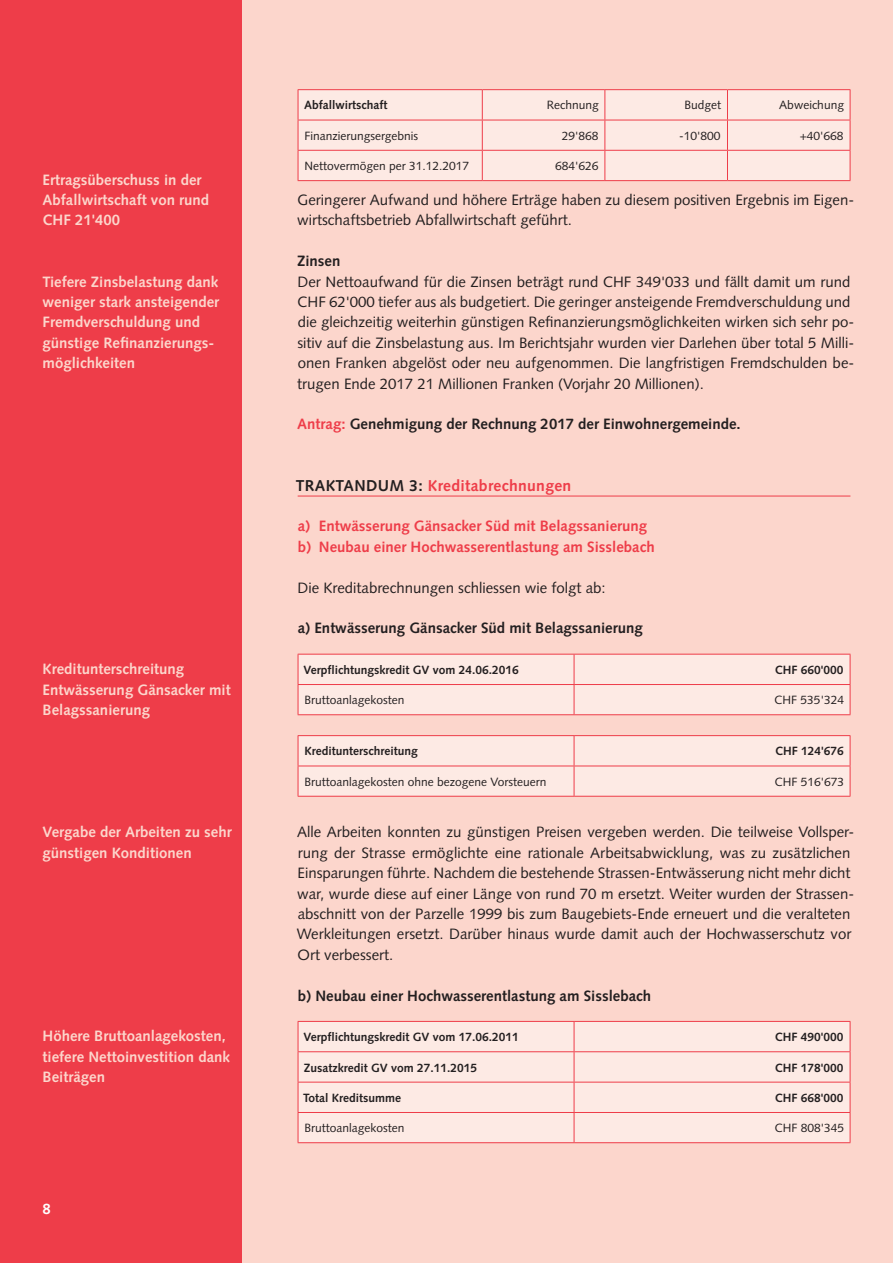
<style>
.page{position:relative;width:893px;height:1263px;background:#fff}
.page>*{position:absolute;margin:0;border:0;box-sizing:border-box;transform-origin:0 0}
._01_Traktanden_Einwo{font:700 15.75px "Syntax";letter-spacing:.02em;color:#ee3d49}
._03_GT_Einwohner{font:15px/20.4px "Syntax";color:#231f20}
.Linke_Spalte_rot{font:700 15px/20.4px "Syntax";color:#fcd6cc}
._03_GT_Einwohner-2{font:700 15px "Syntax";color:#231f20}
._06_Untertitel_Rot{font:700 15px "Syntax";color:#ee3d49}
.t1{font:700 15px "Syntax";color:#fff}
.Tabelle_8_Pt{font:12px "Syntax";color:#231f20}
.Tabelle_8_Pt-2{font:700 12px "Syntax";color:#231f20}
.s1{color:#ee3d49}
.s2{color:#231f20}
</style>
<div class="page">
<div style="left:0;top:0;width:242px;height:1263px;background:#ee3d49"></div>
<div style="left:242px;top:0;width:651px;height:1263px;background:#fcd6cc"></div>
<hr style="left:298px;top:496px;width:552px;height:1px;background:#ee3d49">
<div style="left:298px;top:654px;width:553px;height:61px;background:#fdeae4"></div>
<div style="left:299px;top:736px;width:551px;height:60px;background:#fdeae4"></div>
<hr style="left:298px;top:735px;width:276px;height:1px;background:#ee3d49">
<hr style="left:574px;top:735px;width:276px;height:1px;background:#ee3d49">
<hr style="left:298px;top:766px;width:276px;height:1px;background:#ee3d49">
<hr style="left:574px;top:766px;width:276px;height:1px;background:#ee3d49">
<hr style="left:298px;top:796px;width:276px;height:1px;background:#ee3d49">
<hr style="left:574px;top:796px;width:276px;height:1px;background:#ee3d49">
<hr style="left:574px;top:736px;width:1px;height:30px;background:#ee3d49">
<hr style="left:850px;top:736px;width:1px;height:30px;background:#ee3d49">
<hr style="left:574px;top:766px;width:1px;height:30px;background:#ee3d49">
<hr style="left:850px;top:766px;width:1px;height:30px;background:#ee3d49">
<hr style="left:298px;top:736px;width:1px;height:30px;background:#ee3d49">
<hr style="left:298px;top:766px;width:1px;height:30px;background:#ee3d49">
<div style="left:299px;top:1022px;width:551px;height:120px;background:#fdeae4"></div>
<hr style="left:298px;top:1021px;width:276px;height:1px;background:#ee3d49">
<hr style="left:574px;top:1021px;width:276px;height:1px;background:#ee3d49">
<hr style="left:298px;top:1051px;width:276px;height:1px;background:#ee3d49">
<hr style="left:574px;top:1051px;width:276px;height:1px;background:#ee3d49">
<hr style="left:298px;top:1082px;width:276px;height:1px;background:#ee3d49">
<hr style="left:574px;top:1082px;width:276px;height:1px;background:#ee3d49">
<hr style="left:298px;top:1112px;width:276px;height:1px;background:#ee3d49">
<hr style="left:574px;top:1112px;width:276px;height:1px;background:#ee3d49">
<hr style="left:298px;top:1142px;width:276px;height:1px;background:#ee3d49">
<hr style="left:574px;top:1142px;width:276px;height:1px;background:#ee3d49">
<svg style="left:574px;top:1022px;width:1px;height:29px"></svg>
<svg style="left:850px;top:1022px;width:1px;height:29px"></svg>
<hr style="left:574px;top:1052px;width:1px;height:30px;background:#ee3d49">
<hr style="left:850px;top:1052px;width:1px;height:30px;background:#ee3d49">
<hr style="left:574px;top:1082px;width:1px;height:30px;background:#ee3d49">
<hr style="left:850px;top:1082px;width:1px;height:30px;background:#ee3d49">
<svg style="left:574px;top:1113px;width:1px;height:29px"></svg>
<svg style="left:850px;top:1113px;width:1px;height:29px"></svg>
<svg style="left:298px;top:1022px;width:1px;height:29px"></svg>
<hr style="left:298px;top:1052px;width:1px;height:30px;background:#ee3d49">
<hr style="left:298px;top:1082px;width:1px;height:30px;background:#ee3d49">
<svg style="left:298px;top:1113px;width:1px;height:29px"></svg>
<div style="left:299px;top:90px;width:551px;height:90px;background:#fdeae4"></div>
<hr style="left:298px;top:89px;width:184px;height:1px;background:#ee3d49">
<hr style="left:482px;top:89px;width:123px;height:1px;background:#ee3d49">
<hr style="left:605px;top:89px;width:122px;height:1px;background:#ee3d49">
<hr style="left:727px;top:89px;width:123px;height:1px;background:#ee3d49">
<hr style="left:298px;top:120px;width:184px;height:1px;background:#ee3d49">
<hr style="left:482px;top:120px;width:123px;height:1px;background:#ee3d49">
<hr style="left:605px;top:120px;width:122px;height:1px;background:#ee3d49">
<hr style="left:727px;top:120px;width:123px;height:1px;background:#ee3d49">
<hr style="left:298px;top:150px;width:184px;height:1px;background:#ee3d49">
<hr style="left:482px;top:150px;width:123px;height:1px;background:#ee3d49">
<hr style="left:605px;top:150px;width:122px;height:1px;background:#ee3d49">
<hr style="left:727px;top:150px;width:123px;height:1px;background:#ee3d49">
<hr style="left:298px;top:180px;width:184px;height:1px;background:#ee3d49">
<hr style="left:482px;top:180px;width:123px;height:1px;background:#ee3d49">
<hr style="left:605px;top:180px;width:122px;height:1px;background:#ee3d49">
<hr style="left:727px;top:180px;width:123px;height:1px;background:#ee3d49">
<hr style="left:604px;top:120px;width:1px;height:30px;background:#ee3d49">
<svg style="left:604px;top:151px;width:1px;height:29px"></svg>
<hr style="left:604px;top:90px;width:1px;height:30px;background:#ee3d49">
<hr style="left:482px;top:90px;width:1px;height:30px;background:#ee3d49">
<hr style="left:482px;top:120px;width:1px;height:30px;background:#ee3d49">
<svg style="left:482px;top:151px;width:1px;height:29px"></svg>
<hr style="left:727px;top:90px;width:1px;height:30px;background:#ee3d49">
<hr style="left:850px;top:90px;width:1px;height:30px;background:#ee3d49">
<hr style="left:727px;top:120px;width:1px;height:30px;background:#ee3d49">
<hr style="left:850px;top:120px;width:1px;height:30px;background:#ee3d49">
<svg style="left:727px;top:151px;width:1px;height:29px"></svg>
<svg style="left:850px;top:151px;width:1px;height:29px"></svg>
<hr style="left:298px;top:90px;width:1px;height:30px;background:#ee3d49">
<hr style="left:298px;top:120px;width:1px;height:30px;background:#ee3d49">
<svg style="left:298px;top:151px;width:1px;height:29px"></svg>
<p class="Linke_Spalte_rot" style="left:43px;top:169px;width:161px">Ertragsüberschuss in der</p>
<p class="Linke_Spalte_rot" style="left:43px;top:190px;width:168px">Abfallwirtschaft von rund<br>CHF 21'400</p>
<p class="Linke_Spalte_rot" style="left:43px;top:271px;width:178px">Tiefere Zinsbelastung dank weniger stark ansteigender<br>Fremdverschuldung und günstige Refinanzierungs&shy;möglichkeiten</p>
<p class="Linke_Spalte_rot" style="left:43px;top:659px;width:143px">Kreditunterschreitung</p>
<p class="Linke_Spalte_rot" style="left:43px;top:679px;width:190px">Entwässerung Gänsacker mit<br>Belagssanierung</p>
<p class="Linke_Spalte_rot" style="left:43px;top:822px;width:191px">Vergabe der Arbeiten zu sehr günstigen Konditionen</p>
<p class="Linke_Spalte_rot" style="left:43px;top:1026px;width:189px">Höhere Bruttoanlagekosten, tiefere Nettoinvestition dank<br>Beiträgen</p>
<p class="t1" style="left:43px;top:1200px;width:10px">8</p>
<p class="Tabelle_8_Pt-2" style="left:304px;top:98px;width:85px">Abfallwirtschaft</p>
<p class="Tabelle_8_Pt" style="left:547px;top:98px;width:54px">Rechnung</p>
<p class="Tabelle_8_Pt" style="left:684px;top:98px;width:38px">Budget</p>
<p class="Tabelle_8_Pt" style="left:779px;top:98px;width:66px">Abweichung</p>
<p class="Tabelle_8_Pt" style="left:304px;top:128px;width:115px">Finanzierungsergebnis</p>
<p class="Tabelle_8_Pt" style="left:562px;top:128px;width:38px">29'868</p>
<p class="Tabelle_8_Pt" style="left:679px;top:128px;width:43px">-10'800</p>
<p class="Tabelle_8_Pt" style="left:800px;top:128px;width:45px">+40'668</p>
<p class="Tabelle_8_Pt" style="left:304px;top:159px;width:166px">Nettovermögen per 31.12.2017</p>
<p class="Tabelle_8_Pt" style="left:555px;top:159px;width:45px">684'626</p>
<p class="_03_GT_Einwohner" style="left:297px;top:190px;width:559px">Geringerer Aufwand und höhere Erträge haben zu diesem positiven Ergebnis im Eigen&shy;wirtschaftsbetrieb Abfallwirtschaft geführt.</p>
<p class="_03_GT_Einwohner-2" style="left:297px;top:252px;width:45px">Zinsen</p>
<p class="_03_GT_Einwohner" style="left:297px;top:271px;width:558px">Der Nettoaufwand für die Zinsen beträgt rund CHF 349'033 und fällt damit um rund CHF 62'000 tiefer aus als budgetiert. Die geringer ansteigende Fremdverschuldung und die gleichzeitig weiterhin günstigen Refinanzierungsmöglichkeiten wirken sich sehr po&shy;sitiv auf die Zinsbelastung aus. Im Berichtsjahr wurden vier Darlehen über total 5 Milli&shy;onen Franken abgelöst oder neu aufgenommen. Die langfristigen Fremdschulden be&shy;trugen Ende 2017 21 Millionen Franken (Vorjahr 20 Millionen).</p>
<p class="_03_GT_Einwohner-2" style="left:297px;top:416px;width:445px"><span class="s1">Antrag:</span> Genehmigung der Rechnung 2017 der Einwohnergemeinde.</p>
<p class="_01_Traktanden_Einwo" style="left:296px;top:476px;width:277px"><span class="s2">TRAKTANDUM 3:</span> Kreditabrechnungen</p>
<p class="_06_Untertitel_Rot" style="left:298px;top:518px;width:351px">a) Entwässerung Gänsacker Süd mit Belagssanierung</p>
<p class="_06_Untertitel_Rot" style="left:298px;top:538px;width:358px">b) Neubau einer Hochwasserentlastung am Sisslebach</p>
<p class="_03_GT_Einwohner" style="left:298px;top:577px;width:310px">Die Kreditabrechnungen schliessen wie folgt ab:</p>
<p class="_03_GT_Einwohner-2" style="left:298px;top:620px;width:346px">a) Entwässerung Gänsacker Süd mit Belagssanierung</p>
<p class="Tabelle_8_Pt-2" style="left:303px;top:663px;width:217px">Verpflichtungskredit GV vom 24.06.2016</p>
<p class="Tabelle_8_Pt-2" style="left:775px;top:663px;width:70px">CHF 660'000</p>
<p class="Tabelle_8_Pt" style="left:304px;top:693px;width:102px">Bruttoanlagekosten</p>
<p class="Tabelle_8_Pt" style="left:775px;top:693px;width:71px">CHF 535'324</p>
<p class="Tabelle_8_Pt-2" style="left:304px;top:744px;width:115px">Kreditunterschreitung</p>
<p class="Tabelle_8_Pt-2" style="left:775px;top:744px;width:70px">CHF 124'676</p>
<p class="Tabelle_8_Pt" style="left:304px;top:774px;width:243px">Bruttoanlagekosten ohne bezogene Vorsteuern</p>
<p class="Tabelle_8_Pt" style="left:775px;top:774px;width:71px">CHF 516'673</p>
<p class="_03_GT_Einwohner" style="left:297px;top:822px;width:559px">Alle Arbeiten konnten zu günstigen Preisen vergeben werden. Die teilweise Vollsper&shy;rung der Strasse ermöglichte eine rationale Arbeitsabwicklung, was zu zusätzlichen Einsparungen führte. Nachdem die bestehende Strassen-Entwässerung nicht mehr dicht war, wurde diese auf einer Länge von rund 70 m ersetzt. Weiter wurden der Strassen&shy;abschnitt von der Parzelle 1999 bis zum Baugebiets-Ende erneuert und die veralteten Werkleitungen ersetzt. Darüber hinaus wurde damit auch der Hochwasserschutz vor Ort verbessert.</p>
<p class="_03_GT_Einwohner-2" style="left:298px;top:987px;width:355px">b) Neubau einer Hochwasserentlastung am Sisslebach</p>
<p class="Tabelle_8_Pt-2" style="left:303px;top:1030px;width:217px">Verpflichtungskredit GV vom 17.06.2011</p>
<p class="Tabelle_8_Pt-2" style="left:775px;top:1030px;width:70px">CHF 490'000</p>
<p class="Tabelle_8_Pt-2" style="left:304px;top:1060px;width:175px">Zusatzkredit GV vom 27.11.2015</p>
<p class="Tabelle_8_Pt-2" style="left:775px;top:1060px;width:70px">CHF 178'000</p>
<p class="Tabelle_8_Pt-2" style="left:303px;top:1091px;width:100px">Total Kreditsumme</p>
<p class="Tabelle_8_Pt-2" style="left:775px;top:1091px;width:70px">CHF 668'000</p>
<p class="Tabelle_8_Pt" style="left:304px;top:1121px;width:102px">Bruttoanlagekosten</p>
<p class="Tabelle_8_Pt" style="left:775px;top:1121px;width:71px">CHF 808'345</p>
</div>
